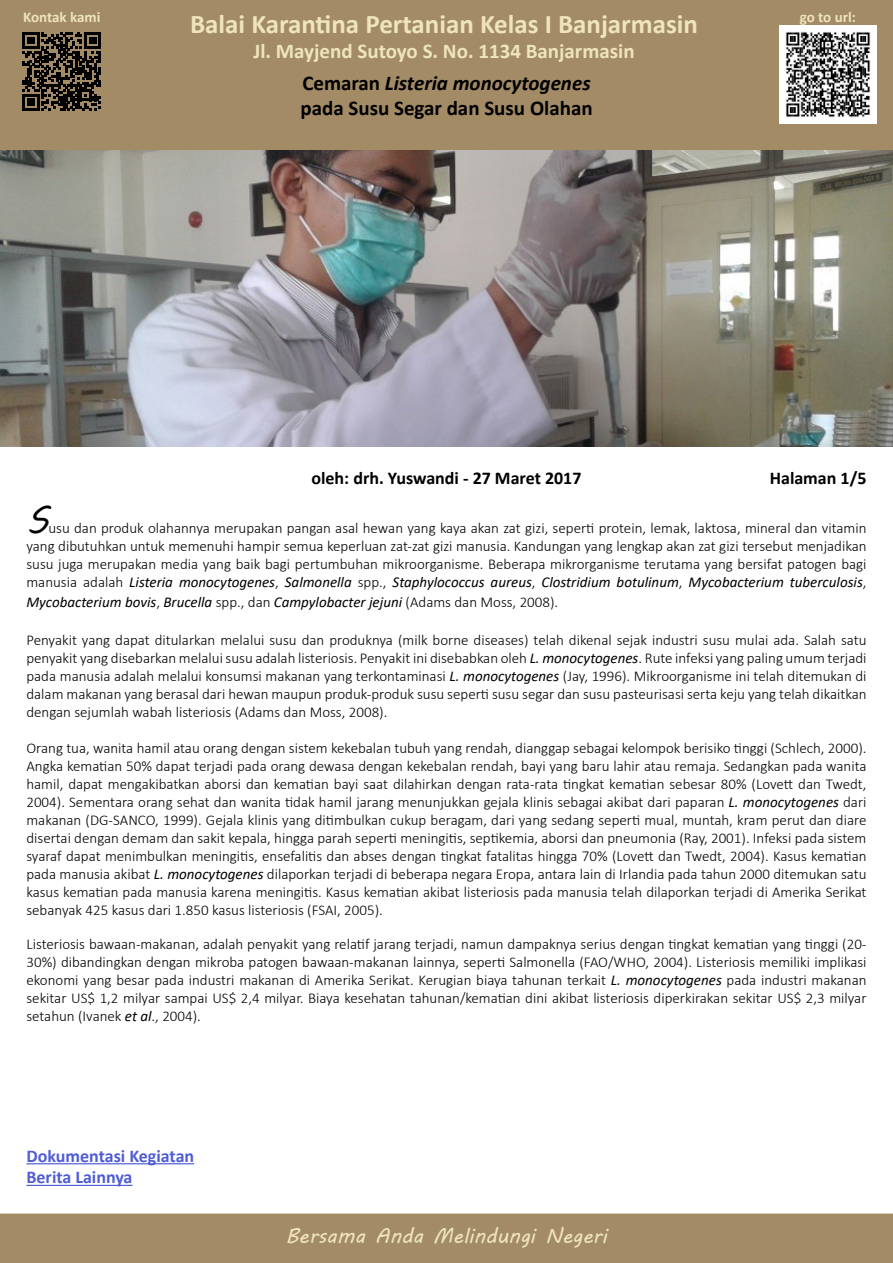
<style>
.page{position:relative;width:893px;height:1263px;background:#fff}
.page>*{position:absolute;margin:0;border:0;box-sizing:border-box;transform-origin:0 0}
.t1{font:36px "MV Boli";color:#000}
.t2{font:700 27px "Calibri";color:#efe5bb}
.t3{font:700 21px/25.2px "Calibri";color:#000}
.t4{font:700 21px "Calibri";color:#efe5bb}
.t5{font:21px "MV Boli";color:#efe5bb}
.t6{font:700 18px "Calibri";color:#000}
.t7{font:700 18px/21.6px "Calibri";color:#4f5cd6}
.t8{font:300 15px/18px "Calibri";color:#000;text-align:justify}
.t9{font:italic 15px "Calibri";color:#000}
.t10{font:700 15px "Calibri";letter-spacing:-.005em;color:#efe5bb}
.s1{font-style:italic}
.s2{font-weight:400;font-style:italic}
.s3{font-weight:300;font-style:normal}
</style>
<div class="page">
<div style="left:0;top:0;width:893px;height:150px;background:#a38b65"></div>
<div style="left:0;top:1213px;width:893px;height:50px;background:#a38b65"></div>
<svg style="left:23px;top:32px;width:78px;height:79px;background:#3d3426"></svg>
<img style="left:779px;top:26px;width:98px;height:97px">
<img style="left:0;top:150px;width:893px;height:297px">
<hr style="left:26px;top:1163px;width:168px;height:1px;background:#4f5cd6">
<hr style="left:26px;top:1185px;width:106px;height:1px;background:#4f5cd6">
<p class="t10" style="left:23px;top:7px;width:79px">Kontak kami</p>
<p class="t10" style="left:800px;top:7px;width:58px">go to url:</p>
<h2 class="t2" style="left:190px;top:5px;width:509px">Balai Karantina Pertanian Kelas I Banjarmasin</h2>
<h3 class="t4" style="left:253px;top:36px;width:383px">Jl. Mayjend Sutoyo S. No. 1134 Banjarmasin</h3>
<h3 class="t3" style="left:300px;top:70px;width:294px">Cemaran <span class="s1">Listeria monocytogenes </span>pada Susu Segar dan Susu Olahan</h3>
<p class="t6" style="left:311px;top:465px;width:272px">oleh: drh. Yuswandi - 27 Maret 2017</p>
<p class="t6" style="left:770px;top:465px;width:98px">Halaman 1/5</p>
<h1 class="t1" style="left:26px;top:496px;width:24px">S</h1>
<p class="t8" style="left:26px;top:519px;width:842px;text-indent:22px">usu dan produk olahannya merupakan pangan asal hewan yang kaya akan zat gizi, seperti protein, lemak, laktosa, mineral dan vitamin yang dibutuhkan untuk memenuhi hampir semua keperluan zat-zat gizi manusia. Kandungan yang lengkap akan zat gizi tersebut menjadikan susu juga merupakan media yang baik bagi pertumbuhan mikroorganisme. Beberapa mikrorganisme terutama yang bersifat patogen bagi manusia adalah <span class="s2">Listeria monocytogenes</span>, <span class="s2">Salmonella</span> spp., <span class="s2">Staphylococcus aureus</span>, <span class="s2">Clostridium botulinum</span>, <span class="s2">Mycobacterium tuberculosis</span>,</p>
<p class="t9" style="left:26px;top:592px;width:533px">Mycobacterium bovis<span class="s3">,</span> Brucella <span class="s3">spp., dan</span> Campylobacter jejuni <span class="s3">(Adams dan Moss, 2008).</span></p>
<p class="t8" style="left:26px;top:631px;width:842px">Penyakit yang dapat ditularkan melalui susu dan produknya (milk borne diseases) telah dikenal sejak industri susu mulai ada. Salah satu penyakit yang disebarkan melalui susu adalah listeriosis. Penyakit ini disebabkan oleh <span class="s2">L. monocytogenes</span>. Rute infeksi yang paling umum terjadi pada manusia adalah melalui konsumsi makanan yang terkontaminasi <span class="s2">L. monocytogenes</span> (Jay, 1996). Mikroorganisme ini telah ditemukan di dalam makanan yang berasal dari hewan maupun produk-produk susu seperti susu segar dan susu pasteurisasi serta keju yang telah dikaitkan dengan sejumlah wabah listeriosis (Adams dan Moss, 2008).</p>
<p class="t8" style="left:26px;top:739px;width:842px">Orang tua, wanita hamil atau orang dengan sistem kekebalan tubuh yang rendah, dianggap sebagai kelompok berisiko tinggi (Schlech, 2000).<br>Angka kematian 50% dapat terjadi pada orang dewasa dengan kekebalan rendah, bayi yang baru lahir atau remaja. Sedangkan pada wanita hamil, dapat mengakibatkan aborsi dan kematian bayi saat dilahirkan dengan rata-rata tingkat kematian sebesar 80% (Lovett dan Twedt, 2004). Sementara orang sehat dan wanita tidak hamil jarang menunjukkan gejala klinis sebagai akibat dari paparan <span class="s2">L. monocytogenes</span> dari makanan (DG-SANCO, 1999). Gejala klinis yang ditimbulkan cukup beragam, dari yang sedang seperti mual, muntah, kram perut dan diare disertai dengan demam dan sakit kepala, hingga parah seperti meningitis, septikemia, aborsi dan pneumonia (Ray, 2001). Infeksi pada sistem syaraf dapat menimbulkan meningitis, ensefalitis dan abses dengan tingkat fatalitas hingga 70% (Lovett dan Twedt, 2004). Kasus kematian pada manusia akibat <span class="s2">L. monocytogenes</span> dilaporkan terjadi di beberapa negara Eropa, antara lain di Irlandia pada tahun 2000 ditemukan satu kasus kematian pada manusia karena meningitis. Kasus kematian akibat listeriosis pada manusia telah dilaporkan terjadi di Amerika Serikat sebanyak 425 kasus dari 1.850 kasus listeriosis (FSAI, 2005).</p>
<p class="t8" style="left:26px;top:935px;width:842px">Listeriosis bawaan-makanan, adalah penyakit yang relatif jarang terjadi, namun dampaknya serius dengan tingkat kematian yang tinggi (20- 30%) dibandingkan dengan mikroba patogen bawaan-makanan lainnya, seperti Salmonella (FAO/WHO, 2004). Listeriosis memiliki implikasi ekonomi yang besar pada industri makanan di Amerika Serikat. Kerugian biaya tahunan terkait <span class="s2">L. monocytogenes</span> pada industri makanan sekitar US$ 1,2 milyar sampai US$ 2,4 milyar. Biaya kesehatan tahunan/kematian dini akibat listeriosis diperkirakan sekitar US$ 2,3 milyar setahun (Ivanek <span class="s2">et al</span>., 2004).</p>
<p class="t7" style="left:26px;top:1145px;width:169px">Dokumentasi Kegiatan<br>Berita Lainnya</p>
<h3 class="t5" style="left:286px;top:1221px;width:323px">Bersama Anda Melindungi Negeri</h3>
</div>
